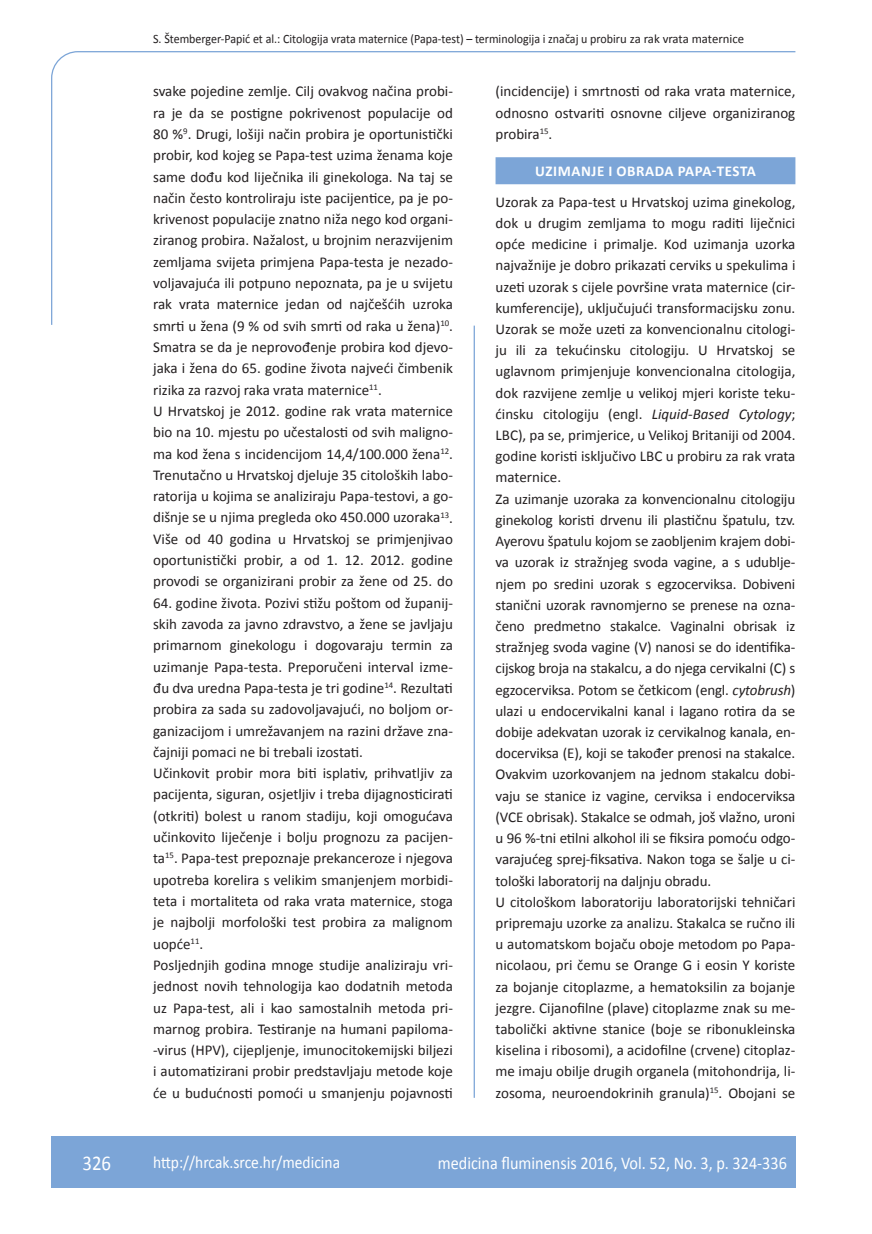
<style>
.page{position:relative;width:872px;height:1234px;background:#fff}
.page>*{position:absolute;margin:0;border:0;box-sizing:border-box;transform-origin:0 0}
.t1{font:21px "Calibri";color:#fff;scale:.9 1}
.t2{font:18px "Calibri";color:#fff;scale:.9 1}
.t3{font:17.25px "Calibri";color:#fff;scale:.9 1}
.t4{font:15px/21.3px "Calibri";color:#231f20}
.t5{font:700 15px "Calibri";letter-spacing:.04em;color:#fff}
.t6{font:12.75px "Calibri";color:#231f20;scale:.94 1}
.s1{font-style:italic}
</style>
<div class="page">
<svg style="left:51px;top:51px;width:745px;height:274px"></svg>
<hr style="left:473px;top:325px;width:2px;height:772px;background:#7ca5d7">
<div style="left:51px;top:1135px;width:744px;height:51px;background:#7ca5d7"></div>
<div style="left:495px;top:157px;width:300px;height:27px;background:#7ca5d7"></div>
<p class="t6" style="left:153px;top:30px;width:630px">S. Štemberger-Papić et al.: Citologija vrata maternice (Papa-test) – terminologija i značaj u probiru za rak vrata maternice</p>
<p class="t4" style="left:153px;top:80px;width:301px">svake pojedine zemlje. Cilj ovakvog načina probi&shy;ra je da se postigne pokrivenost populacije od 80 %<sup>9</sup>. Drugi, lošiji način probira je oportunistički probir, kod kojeg se Papa-test uzima ženama koje same dođu kod liječnika ili ginekologa. Na taj se način često kontroliraju iste pacijentice, pa je po&shy;krivenost populacije znatno niža nego kod organi&shy;ziranog probira. Nažalost, u brojnim nerazvijenim zemljama svijeta primjena Papa-testa je nezado&shy;voljavajuća ili potpuno nepoznata, pa je u svijetu rak vrata maternice jedan od najčešćih uzroka smrti u žena (9 % od svih smrti od raka u žena)<sup>10</sup>.<br>Smatra se da je neprovođenje probira kod djevo&shy;jaka i žena do 65. godine života najveći čimbenik rizika za razvoj raka vrata maternice<sup>11</sup>.<br>U Hrvatskoj je 2012. godine rak vrata maternice bio na 10. mjestu po učestalosti od svih maligno&shy;ma kod žena s incidencijom 14,4/100.000 žena<sup>12</sup>.<br>Trenutačno u Hrvatskoj djeluje 35 citoloških labo&shy;ratorija u kojima se analiziraju Papa-testovi, a go&shy;dišnje se u njima pregleda oko 450.000 uzoraka<sup>13</sup>.<br>Više od 40 godina u Hrvatskoj se primjenjivao oportunistički probir, a od 1. 12. 2012. godine provodi se organizirani probir za žene od 25. do</p>
<p class="t4" style="left:153px;top:591px;width:301px">64. godine života. Pozivi stižu poštom od županij&shy;skih zavoda za javno zdravstvo, a žene se javljaju primarnom ginekologu i dogovaraju termin za uzimanje Papa-testa. Preporučeni interval izme&shy;đu dva uredna Papa-testa je tri godine<sup>14</sup>. Rezultati probira za sada su zadovoljavajući, no boljom or&shy;ganizacijom i umrežavanjem na razini države zna&shy;čajniji pomaci ne bi trebali izostati.<br>Učinkovit probir mora biti isplativ, prihvatljiv za pacijenta, siguran, osjetljiv i treba dijagnosticirati (otkriti) bolest u ranom stadiju, koji omogućava učinkovito liječenje i bolju prognozu za pacijen&shy;ta<sup>15</sup>. Papa-test prepoznaje prekanceroze i njegova upotreba korelira s velikim smanjenjem morbidi&shy;teta i mortaliteta od raka vrata maternice, stoga je najbolji morfološki test probira za malignom uopće<sup>11</sup>.<br>Posljednjih godina mnoge studije analiziraju vri&shy;jednost novih tehnologija kao dodatnih metoda uz Papa-test, ali i kao samostalnih metoda pri&shy;marnog probira. Testiranje na humani papiloma--virus (HPV), cijepljenje, imunocitokemijski biljezi i automatizirani probir predstavljaju metode koje će u budućnosti pomoći u smanjenju pojavnosti</p>
<p class="t4" style="left:495px;top:80px;width:301px;text-align:justify">(incidencije) i smrtnosti od raka vrata maternice, odnosno ostvariti osnovne ciljeve organiziranog probira<sup>15</sup>.</p>
<p class="t5" style="left:535px;top:162px;width:121px">UZIMANJE I OBRADA</p>
<p class="t5" style="left:677px;top:162px;width:10px">PAPA</p>
<p class="t5" style="left:712px;top:162px;width:44px">-TESTA</p>
<p class="t4" style="left:495px;top:190px;width:301px">Uzorak za Papa-test u Hrvatskoj uzima ginekolog, dok u drugim zemljama to mogu raditi liječnici opće medicine i primalje. Kod uzimanja uzorka najvažnije je dobro prikazati cerviks u spekulima i uzeti uzorak s cijele površine vrata maternice (cir&shy;kumferencije), uključujući transformacijsku zonu.<br>Uzorak se može uzeti za konvencionalnu citologi&shy;ju ili za tekućinsku citologiju. U Hrvatskoj se uglavnom primjenjuje konvencionalna citologija, dok razvijene zemlje u velikoj mjeri koriste teku&shy;ćinsku citologiju (engl. <span class="s1">Liquid-Based Cytology</span>; LBC), pa se, primjerice, u Velikoj Britaniji od 2004. godine koristi isključivo LBC u probiru za rak vrata maternice.<br>Za uzimanje uzoraka za konvencionalnu citologiju ginekolog koristi drvenu ili plastičnu špatulu, tzv.<br>Ayerovu špatulu kojom se zaobljenim krajem dobi&shy;va uzorak iz stražnjeg svoda vagine, a s udublje&shy;njem po sredini uzorak s egzocerviksa. Dobiveni stanični uzorak ravnomjerno se prenese na ozna&shy;čeno predmetno stakalce. Vaginalni obrisak iz stražnjeg svoda vagine (V) nanosi se do identifika&shy;cijskog broja na stakalcu, a do njega cervikalni (C) s egzocerviksa. Potom se četkicom (engl. <span class="s1">cytobrush</span>) ulazi u endocervikalni kanal i lagano rotira da se dobije adekvatan uzorak iz cervikalnog kanala, en&shy;docerviksa (E), koji se također prenosi na stakalce.<br>Ovakvim uzorkovanjem na jednom stakalcu dobi&shy;vaju se stanice iz vagine, cerviksa i endocerviksa (VCE obrisak). Stakalce se odmah, još vlažno, uroni u 96 %-tni etilni alkohol ili se fiksira pomoću odgo&shy;varajućeg sprej-fiksativa. Nakon toga se šalje u ci&shy;tološki laboratorij na daljnju obradu.<br>U citološkom laboratoriju laboratorijski tehničari pripremaju uzorke za analizu. Stakalca se ručno ili u automatskom bojaču oboje metodom po Papa&shy;nicolaou, pri čemu se Orange G i eosin Y koriste za bojanje citoplazme, a hematoksilin za bojanje jezgre. Cijanofilne (plave) citoplazme znak su me&shy;tabolički aktivne stanice (boje se ribonukleinska kiselina i ribosomi), a acidofilne (crvene) citoplaz&shy;me imaju obilje drugih organela (mitohondrija, li&shy;zosoma, neuroendokrinih granula)<sup>15</sup>. Obojani se</p>
<h1 class="t1" style="left:82px;top:1149px;width:33px">326</h1>
<p class="t3" style="left:153px;top:1150px;width:209px">http://hrcak.srce.hr/medicina</p>
<p class="t2" style="left:438px;top:1151px;width:389px">medicina fluminensis 2016, Vol. 52, No. 3, p. 324-336</p>
</div>
